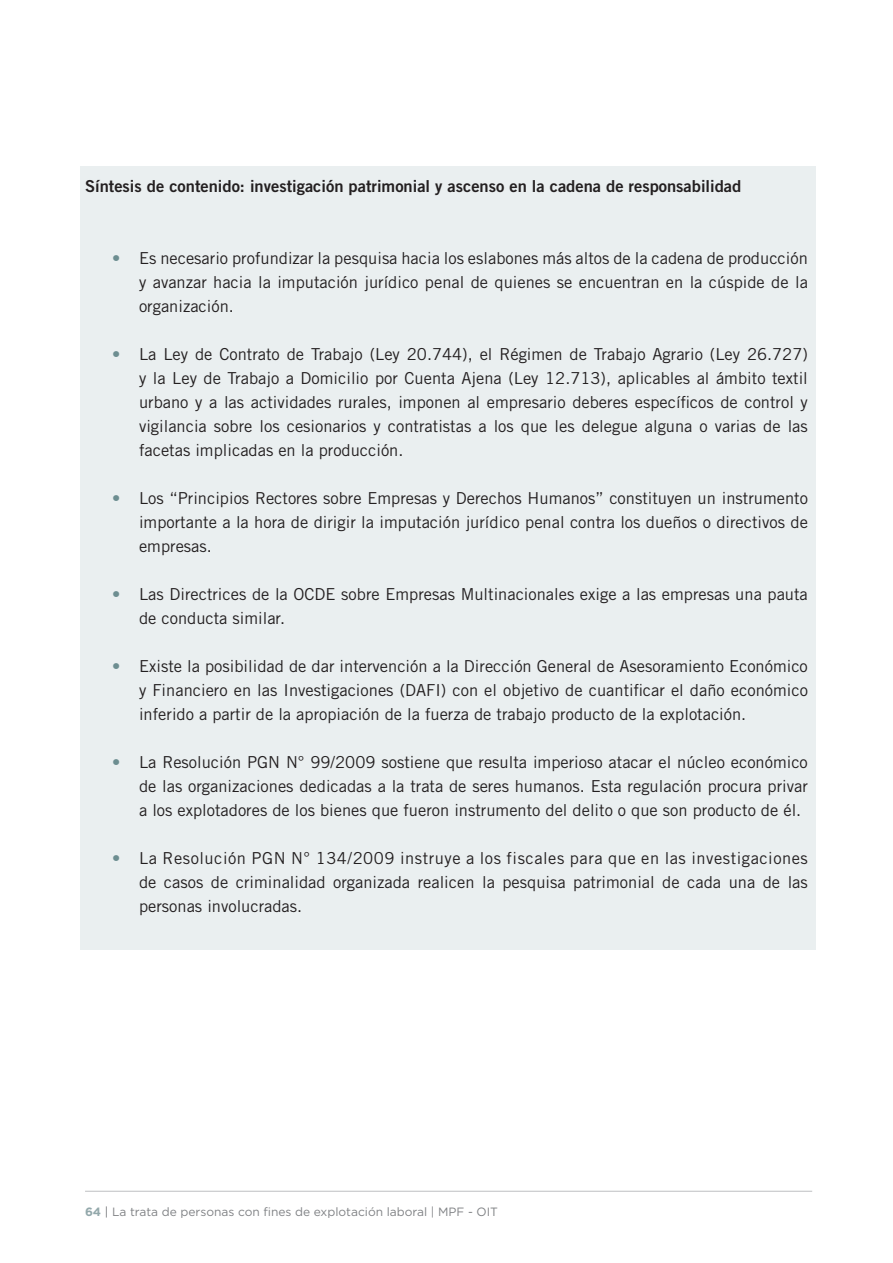
<style>
.page{position:relative;width:893px;height:1263px;background:#fff}
.page>*{position:absolute;margin:0;border:0;box-sizing:border-box;transform-origin:0 0}
.t1{font:16.5px/24px "Trade Gothic LT Std";color:#231f20;text-align:justify}
.Sintesis_Txt{font:16.5px "Trade Gothic LT Std Bd 2";color:#231f20}
.t2{font:12px "Gotham";color:#808285}
.s1{color:#6d8e91}
.s2{font-weight:700;color:#93a8ab}
.s3{color:#6c6d70}
</style>
<div class="page">
<hr style="left:85px;top:1191px;width:727px;height:1px;background:#bebfc2">
<div style="left:80px;top:166px;width:735px;height:784px;background:#eaeff0"></div>
<p class="Sintesis_Txt" style="left:85px;top:176px;width:658px">Síntesis de contenido: investigación patrimonial y ascenso en la cadena de responsabilidad</p>
<p class="t1" style="left:139px;top:246px;width:670px;text-indent:-27px"><span class="s1">•</span> Es necesario profundizar la pesquisa hacia los eslabones más altos de la cadena de producción y avanzar hacia la imputación jurídico penal de quienes se encuentran en la cúspide de la organización.</p>
<p class="t1" style="left:139px;top:342px;width:670px;text-indent:-27px"><span class="s1">•</span> La Ley de Contrato de Trabajo (Ley 20.744), el Régimen de Trabajo Agrario (Ley 26.727) y la Ley de Trabajo a Domicilio por Cuenta Ajena (Ley 12.713), aplicables al ámbito textil urbano y a las actividades rurales, imponen al empresario deberes específicos de control y vigilancia sobre los cesionarios y contratistas a los que les delegue alguna o varias de las facetas implicadas en la producción.</p>
<p class="t1" style="left:139px;top:486px;width:670px;text-indent:-27px"><span class="s1">•</span> Los “Principios Rectores sobre Empresas y Derechos Humanos” constituyen un instrumento importante a la hora de dirigir la imputación jurídico penal contra los dueños o directivos de empresas.</p>
<p class="t1" style="left:139px;top:582px;width:670px;text-indent:-27px"><span class="s1">•</span> Las Directrices de la OCDE sobre Empresas Multinacionales exige a las empresas una pauta de conducta similar.</p>
<p class="t1" style="left:139px;top:654px;width:670px;text-indent:-27px"><span class="s1">•</span> Existe la posibilidad de dar intervención a la Dirección General de Asesoramiento Económico y Financiero en las Investigaciones (DAFI) con el objetivo de cuantificar el daño económico inferido a partir de la apropiación de la fuerza de trabajo producto de la explotación.</p>
<p class="t1" style="left:139px;top:750px;width:670px;text-indent:-27px"><span class="s1">•</span> La Resolución PGN N° 99/2009 sostiene que resulta imperioso atacar el núcleo económico de las organizaciones dedicadas a la trata de seres humanos. Esta regulación procura privar a los explotadores de los bienes que fueron instrumento del delito o que son producto de él.</p>
<p class="t1" style="left:139px;top:846px;width:670px;text-indent:-27px"><span class="s1">•</span> La Resolución PGN N° 134/2009 instruye a los fiscales para que en las investigaciones de casos de criminalidad organizada realicen la pesquisa patrimonial de cada una de las personas involucradas.</p>
<p class="t2" style="left:85px;top:1204px;width:414px"><span class="s2">64</span> <span class="s3">|</span> La trata de personas con fines de explotación laboral | MPF - OIT</p>
</div>
